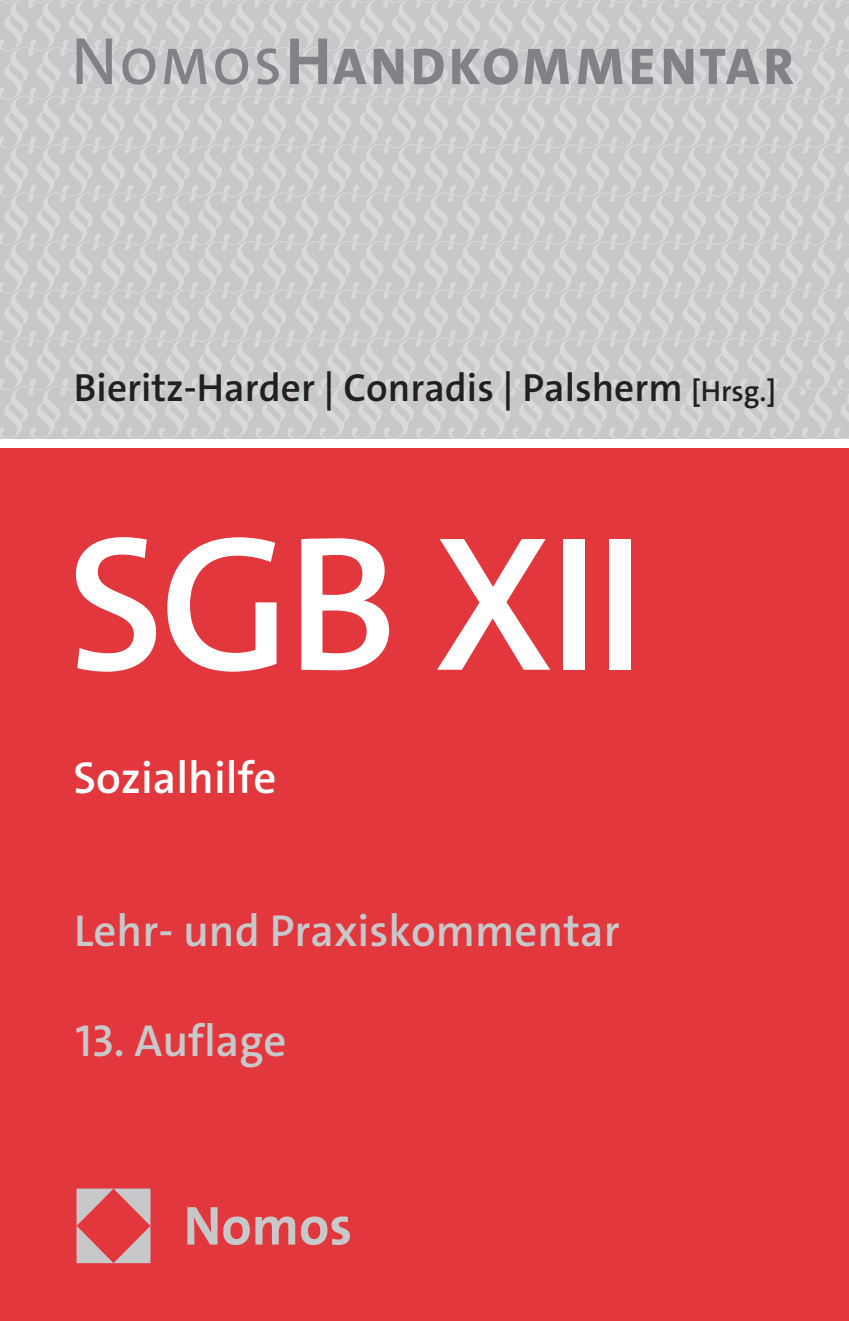
<style>
.page{position:relative;width:849px;height:1321px;background:#fff}
.page>*{position:absolute;margin:0;border:0;box-sizing:border-box;transform-origin:0 0}
.t1{font:600 193.5px "The Sans C5";letter-spacing:-.025em;color:#fff}
.t2{font:800 52.2px "The Sans C5";letter-spacing:.085em;color:#808285}
.t3{font:600 45px "The Sans C5";color:#c7c8ca}
.t4{font:600 45px "The Sans C5";color:#fff}
.t5{font:600 39.38px "The Sans C5";color:#231f20}
.s1{font-weight:400;font-size:67.5px}
.s2{font-weight:600}
.s3{font-weight:700;font-size:67.5px}
.s4{font-size:29.25px}
</style>
<div class="page">
<img style="left:0;top:0;width:848px;height:439px">
<div style="left:0;top:440px;width:848px;height:880px;background:#e1373d"></div>
<div style="left:0;top:439px;width:848px;height:9px;background:#fff"></div>
<img style="left:77px;top:1188px;width:273px;height:75px">
<h2 class="t2" style="left:71px;top:33px;width:724px"><span class="s1">N</span><span class="s2">OMOS</span><span class="s3">H</span>ANDKOMMENTAR</h2>
<p class="t5" style="left:74px;top:362px;width:703px">Bieritz-Harder | Conradis | Palsherm <span class="s4">[Hrsg.]</span></p>
<h1 class="t1" style="left:67px;top:480px;width:580px">SGB XII</h1>
<p class="t4" style="left:73px;top:748px;width:205px">Sozialhilfe</p>
<p class="t3" style="left:74px;top:901px;width:546px">Lehr- und Praxiskommentar</p>
<p class="t3" style="left:76px;top:1011px;width:212px">13. Auflage</p>
</div>
